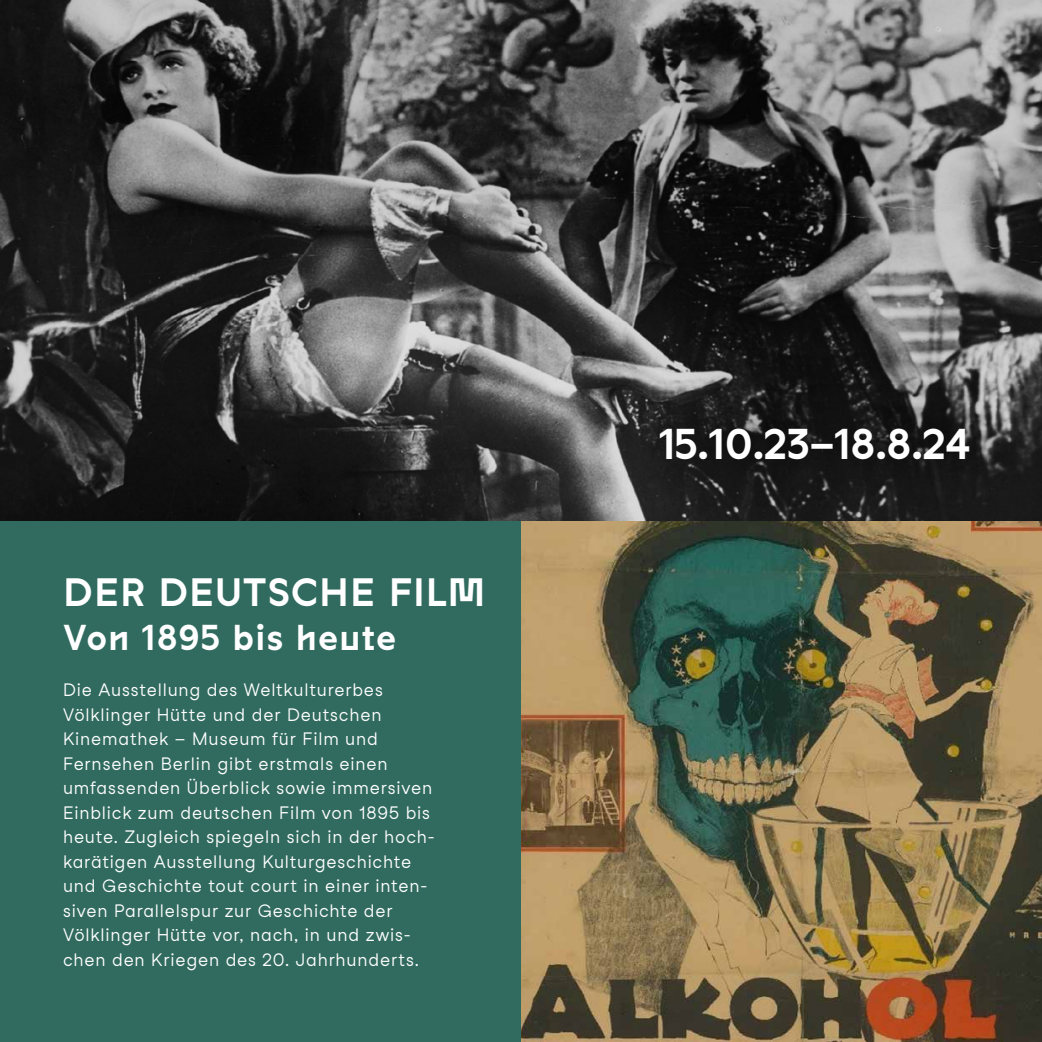
<style>
.page{position:relative;width:1042px;height:1042px;background:#fff}
.page>*{position:absolute;margin:0;border:0;box-sizing:border-box;transform-origin:0 0}
.t1{font:700 41.82px "Studio Feixen Edgy WVH";color:#fff}
.t2{font:700 38.5px "Studio Feixen Edgy WVH";letter-spacing:.04em;color:#fff}
.t3{font:700 35px "Studio Feixen Edgy WVH";letter-spacing:.04em;color:#fff}
.t4{font:17.5px/24.5px "Studio Feixen Sans";letter-spacing:.05em;color:#fff}
</style>
<div class="page">
<img style="left:0;top:0;width:1042px;height:521px">
<div style="left:0;top:521px;width:521px;height:521px;background:#316b5f"></div>
<img style="left:521px;top:521px;width:521px;height:521px">
<svg style="left:619px;top:383px;width:393px;height:123px;background:#262626"></svg>
<h2 class="t2" style="left:64px;top:569px;width:423px">DER DEUTSCHE FILM</h2>
<h3 class="t3" style="left:64px;top:616px;width:334px">Von 1895 bis heute</h3>
<p class="t4" style="left:63px;top:678px;width:373px">Die Ausstellung des Weltkulturerbes Völklinger Hütte und der Deutschen Kinemathek – Museum für Film und Fernsehen Berlin gibt erstmals einen umfassenden Überblick sowie immersiven Einblick zum deutschen Film von 1895 bis heute. Zugleich spiegeln sich in der hoch&shy;karätigen Ausstellung Kulturgeschichte und Geschichte tout court in einer inten&shy;siven Parallelspur zur Geschichte der Völklinger Hütte vor, nach, in und zwis&shy;chen den Kriegen des 20. Jahrhunderts.</p>
<h1 class="t1" style="left:659px;top:420px;width:312px">15.10.23–18.8.24</h1>
</div>
